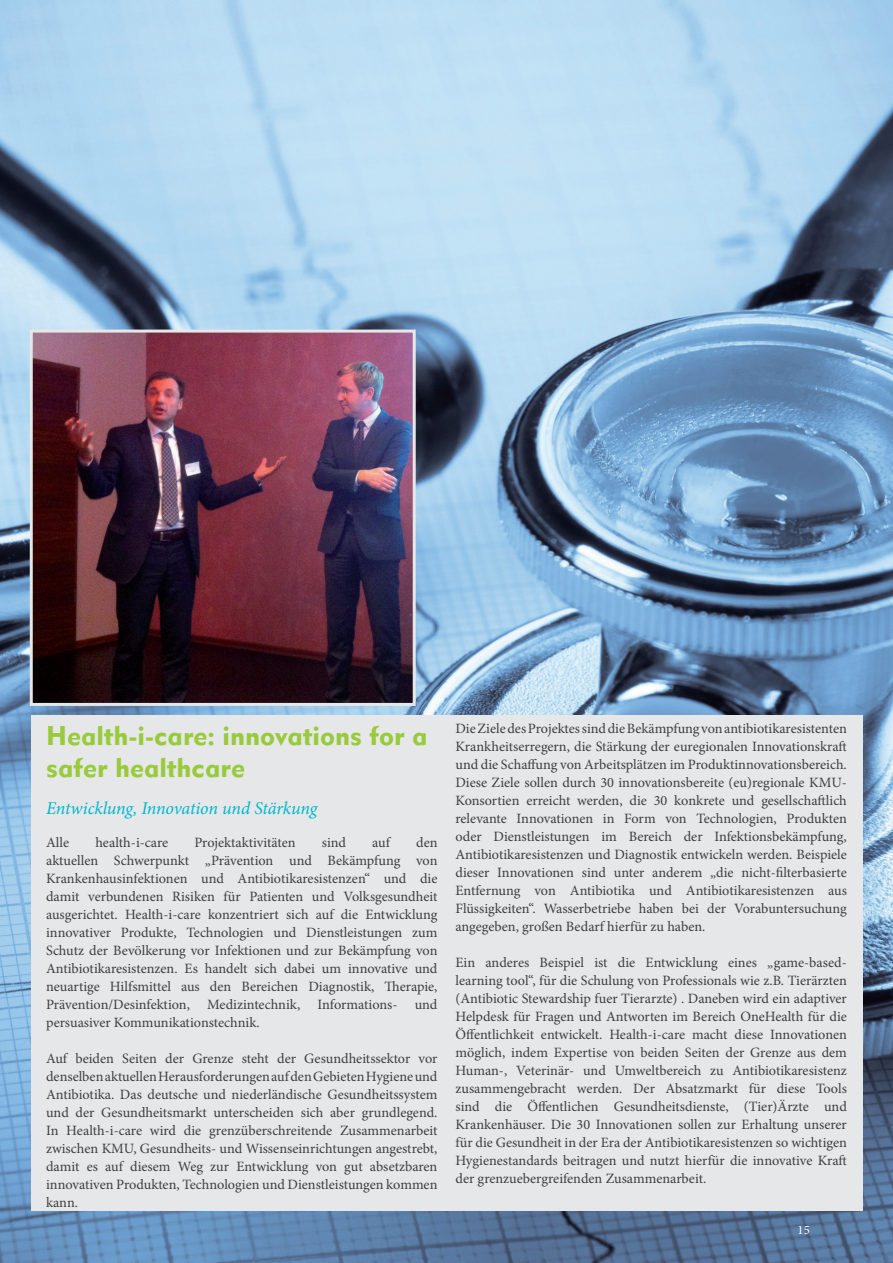
<style>
.page{position:relative;width:893px;height:1263px;background:#fff}
.page>*{position:absolute;margin:0;border:0;box-sizing:border-box;transform-origin:0 0}
.t1{font:27px/32.4px "Metro Black Two";color:#99ca3b}
.t2{font:italic 18px "Minion Pro";letter-spacing:-.01em;color:#00b7ce}
.t3{font:14.25px/18px "Minion Pro";color:#3e3e3f;text-align:justify}
.t4{font:12.75px "Minion Pro";color:#fff}
</style>
<div class="page">
<img style="left:0;top:0;width:893px;height:1263px">
<div style="left:31px;top:715px;width:831px;height:495px;background:#e6e7e9"></div>
<img style="left:34px;top:334px;width:378px;height:368px">
<div style="left:30px;top:330px;width:386px;height:376px;border:3px solid #e6e7e9"></div>
<h1 class="t1" style="left:46px;top:718px;width:383px">Health-i-care: innovations for a safer healthcare</h1>
<p class="t2" style="left:46px;top:796px;width:273px">Entwicklung, Innovation und Stärkung</p>
<p class="t3" style="left:46px;top:834px;width:25px">Alle</p>
<p class="t3" style="left:95px;top:834px;width:74px">health-i-care</p>
<p class="t3" style="left:194px;top:834px;width:103px">Projektaktivitäten</p>
<p class="t3" style="left:322px;top:834px;width:26px">sind</p>
<p class="t3" style="left:372px;top:834px;width:19px">auf</p>
<p class="t3" style="left:46px;top:834px;width:393px;text-indent:370px">den aktuellen Schwerpunkt „Prävention und Bekämpfung von Krankenhausinfektionen und Antibiotikaresistenzen“ und die damit verbundenen Risiken für Patienten und Volksgesundheit ausgerichtet. Health-i-care konzentriert sich auf die Entwicklung innovativer Produkte, Technologien und Dienstleistungen zum Schutz der Bevölkerung vor Infektionen und zur Bekämpfung von Antibiotikaresistenzen. Es handelt sich dabei um innovative und neuartige Hilfsmittel aus den Bereichen Diagnostik, Therapie, Prävention/Desinfektion, Medizintechnik, Informations- und persuasiver Kommunikationstechnik.</p>
<p class="t3" style="left:46px;top:1050px;width:393px">Auf beiden Seiten der Grenze steht der Gesundheitssektor vor denselben aktuellen Herausforderungen auf den Gebieten Hygiene und Antibiotika. Das deutsche und niederländische Gesundheitssystem und der Gesundheitsmarkt unterscheiden sich aber grundlegend.<br>In Health-i-care wird die grenzüberschreitende Zusammenarbeit zwischen KMU, Gesundheits- und Wissenseinrichtungen angestrebt, damit es auf diesem Weg zur Entwicklung von gut absetzbaren innovativen Produkten, Technologien und Dienstleistungen kommen kann.</p>
<p class="t3" style="left:455px;top:720px;width:393px">Die Ziele des Projektes sind die Bekämpfung von antibiotikaresistenten Krankheitserregern, die Stärkung der euregionalen Innovationskraft und die Schaffung von Arbeitsplätzen im Produktinnovationsbereich.<br>Diese Ziele sollen durch 30 innovationsbereite (eu)regionale KMU-Konsortien erreicht werden, die 30 konkrete und gesellschaftlich relevante Innovationen in Form von Technologien, Produkten oder Dienstleistungen im Bereich der Infektionsbekämpfung, Antibiotikaresistenzen und Diagnostik entwickeln werden. Beispiele dieser Innovationen sind unter anderem „die nicht-filterbasierte Entfernung von Antibiotika und Antibiotikaresistenzen aus Flüssigkeiten“. Wasserbetriebe haben bei der Vorabuntersuchung angegeben, großen Bedarf hierfür zu haben.</p>
<p class="t3" style="left:455px;top:954px;width:393px">Ein anderes Beispiel ist die Entwicklung eines „game-based&shy;learning tool“, für die Schulung von Professionals wie z.B. Tierärzten (Antibiotic Stewardship fuer Tierarzte) . Daneben wird ein adaptiver Helpdesk für Fragen und Antworten im Bereich OneHealth für die Öffentlichkeit entwickelt. Health-i-care macht diese Innovationen möglich, indem Expertise von beiden Seiten der Grenze aus dem Human-, Veterinär- und Umweltbereich zu Antibiotikaresistenz zusammengebracht werden. Der Absatzmarkt für diese Tools sind die Öffentlichen Gesundheitsdienste, (Tier)Ärzte und Krankenhäuser. Die 30 Innovationen sollen zur Erhaltung unserer für die Gesundheit in der Era der Antibiotikaresistenzen so wichtigen Hygienestandards beitragen und nutzt hierfür die innovative Kraft der grenzuebergreifenden Zusammenarbeit.</p>
<p class="t4" style="left:798px;top:1221px;width:14px">15</p>
</div>
